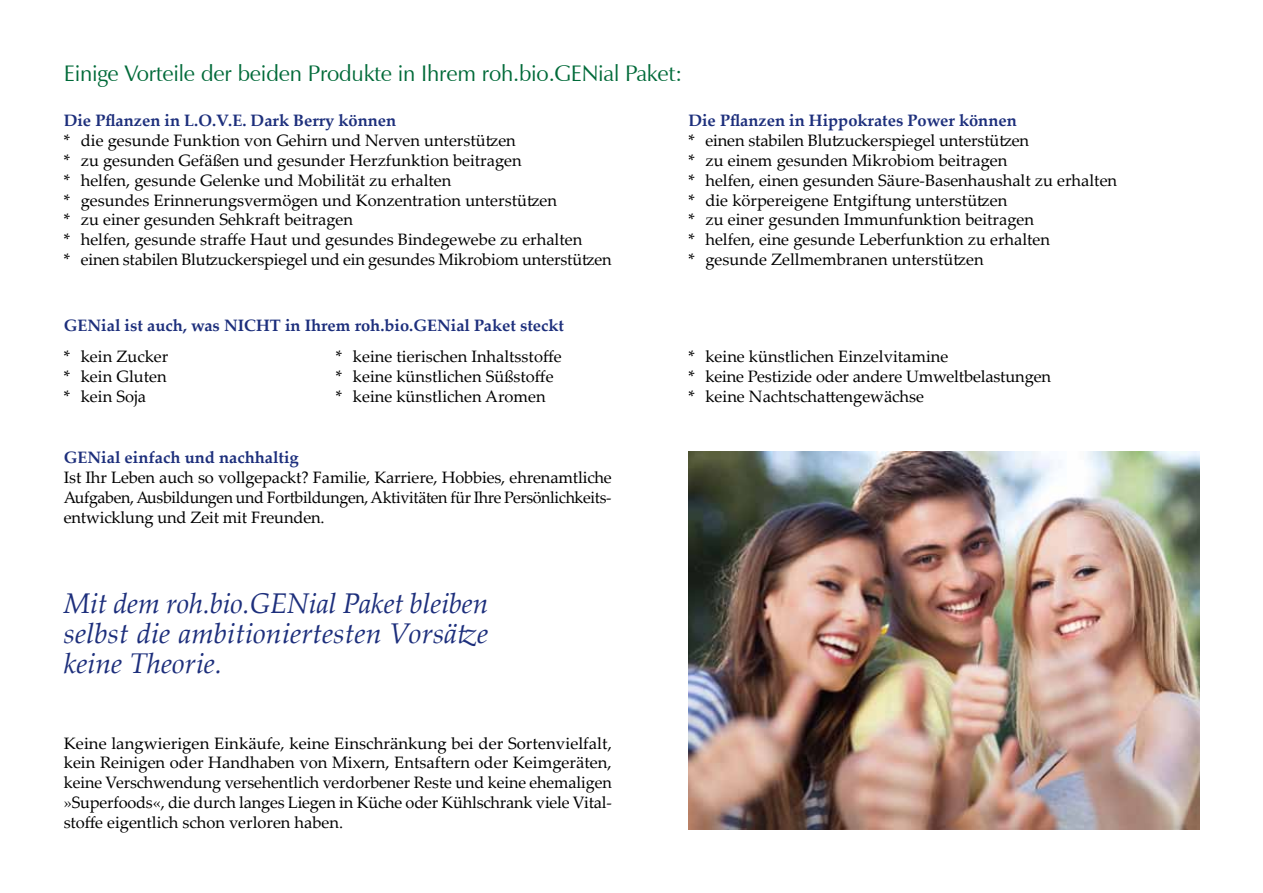
<style>
.page{position:relative;width:1263px;height:893px;background:#fff}
.page>*{position:absolute;margin:0;border:0;box-sizing:border-box;transform-origin:0 0}
.t1{font:italic 28.5px/30px "Palatino Linotype";color:#1d2f7c;text-align:justify}
.t2{font:22.5px "Zapf Humanist 601 BT";letter-spacing:-.01em;color:#006a39}
.t3{font:16.5px/19.8px "Palatino Linotype";color:#000}
.t4{font:700 16.5px "Palatino Linotype";color:#1d2f7c}
</style>
<div class="page">
<img style="left:688px;top:451px;width:511px;height:378px">
<h2 class="t2" style="left:64px;top:59px;width:620px">Einige Vorteile der beiden Produkte in Ihrem roh.bio.GENial Paket:</h2>
<p class="t4" style="left:64px;top:109px;width:334px">Die Pflanzen in L.O.V.E. Dark Berry können</p>
<p class="t3" style="left:64px;top:130px;width:549px">* die gesunde Funktion von Gehirn und Nerven unterstützen<br>* zu gesunden Gefäßen und gesunder Herzfunktion beitragen<br>* helfen, gesunde Gelenke und Mobilität zu erhalten<br>* gesundes Erinnerungsvermögen und Konzentration unterstützen<br>* zu einer gesunden Sehkraft beitragen<br>* helfen, gesunde straffe Haut und gesundes Bindegewebe zu erhalten<br>* einen stabilen Blutzuckerspiegel und ein gesundes Mikrobiom unterstützen</p>
<p class="t4" style="left:688px;top:109px;width:330px">Die Pflanzen in Hippokrates Power können</p>
<p class="t3" style="left:688px;top:130px;width:430px">* einen stabilen Blutzuckerspiegel unterstützen<br>* zu einem gesunden Mikrobiom beitragen<br>* helfen, einen gesunden Säure-Basenhaushalt zu erhalten * die körpereigene Entgiftung unterstützen<br>* zu einer gesunden Immunfunktion beitragen<br>* helfen, eine gesunde Leberfunktion zu erhalten<br>* gesunde Zellmembranen unterstützen</p>
<p class="t4" style="left:64px;top:313px;width:502px">GENial ist auch, was NICHT in Ihrem roh.bio.GENial Paket steckt</p>
<p class="t3" style="left:64px;top:346px;width:106px;text-align:justify">* kein Zucker * kein Gluten * kein Soja</p>
<p class="t3" style="left:336px;top:346px;width:227px">* keine tierischen Inhaltsstoffe * keine künstlichen Süßstoffe * keine künstlichen Aromen</p>
<p class="t3" style="left:688px;top:346px;width:364px">* keine künstlichen Einzelvitamine<br>* keine Pestizide oder andere Umweltbelastungen * keine Nachtschattengewächse</p>
<p class="t4" style="left:64px;top:446px;width:236px">GENial einfach und nachhaltig</p>
<p class="t3" style="left:64px;top:467px;width:549px;text-align:justify">Ist Ihr Leben auch so vollgepackt? Familie, Karriere, Hobbies, ehrenamtliche Aufgaben, Ausbildungen und Fortbildungen, Aktivitäten für Ihre Persönlichkeits&shy;entwicklung und Zeit mit Freunden.</p>
<h1 class="t1" style="left:64px;top:587px;width:426px">Mit dem roh.bio.GENial Paket bleiben selbst die ambitioniertesten Vorsätze keine Theorie.</h1>
<p class="t3" style="left:64px;top:732px;width:550px;text-align:justify">Keine langwierigen Einkäufe, keine Einschränkung bei der Sortenvielfalt, kein Reinigen oder Handhaben von Mixern, Entsaftern oder Keimgeräten, keine Verschwendung versehentlich verdorbener Reste und keine ehemaligen »Superfoods«, die durch langes Liegen in Küche oder Kühlschrank viele Vital&shy;stoffe eigentlich schon verloren haben.</p>
</div>
